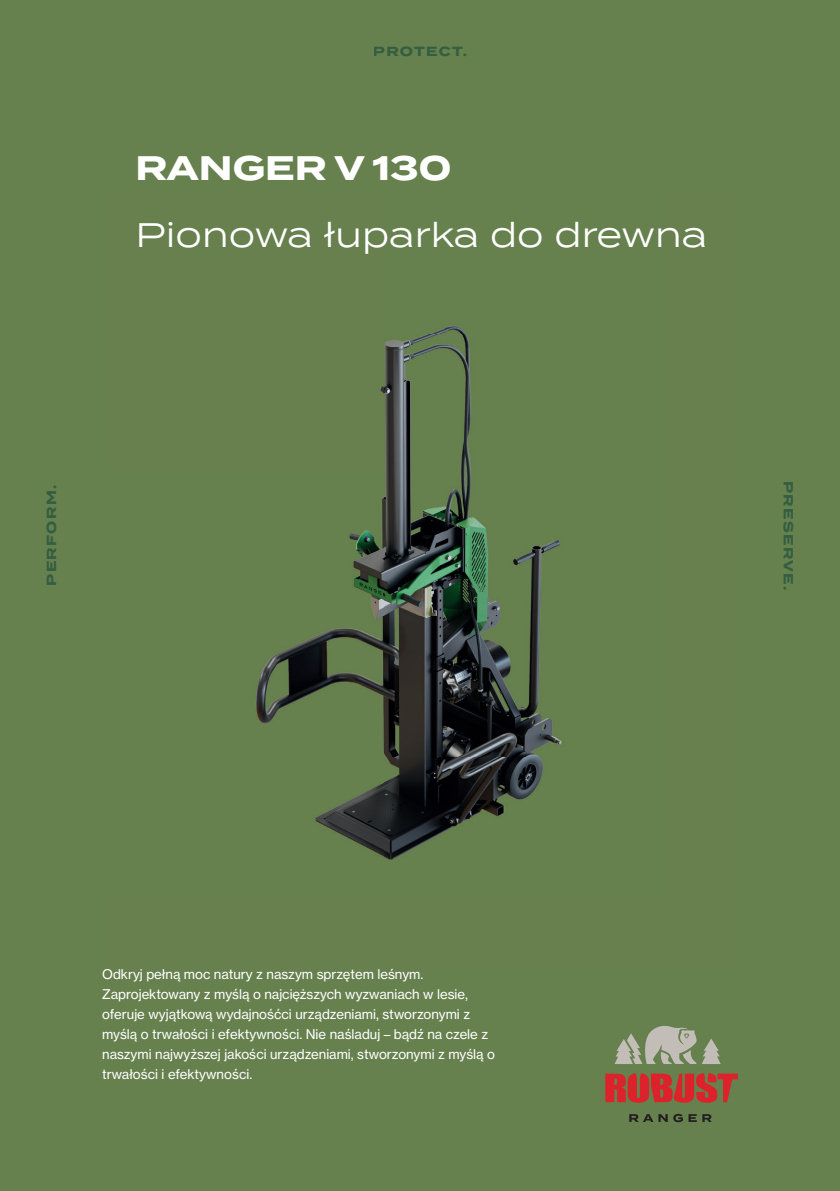
<style>
.page{position:relative;width:840px;height:1191px;background:#fff}
.page>*{position:absolute;margin:0;border:0;box-sizing:border-box;transform-origin:0 0}
.t1{font:34px "Termina";color:#fff}
.t2{font:700 34px "Termina";color:#fff}
.t3{font:13.2px/19.8px "N Haas Grotesk TX Pro 55 Rg";color:#fff}
.t4{font:700 13.2px "Termina";letter-spacing:.1em;color:#335e41}
</style>
<div class="page">
<div style="left:0;top:0;width:839px;height:1191px;background:#66804e"></div>
<img style="left:256px;top:325px;width:306px;height:535px">
<svg style="left:629px;top:1114px;width:38px;height:8px"></svg>
<svg style="left:673px;top:1114px;width:9px;height:8px"></svg>
<svg style="left:688px;top:1114px;width:8px;height:8px"></svg>
<svg style="left:702px;top:1114px;width:9px;height:8px"></svg>
<svg style="left:605px;top:1073px;width:132px;height:29px"></svg>
<svg style="left:614px;top:1026px;width:106px;height:38px"></svg>
<p class="t4" style="left:373px;top:42px;width:95px">PROTECT.</p>
<h1 class="t2" style="left:135px;top:143px;width:317px">RANGER V 130</h1>
<h1 class="t1" style="left:135px;top:210px;width:573px">Pionowa łuparka do drewna</h1>
<p class="t4" style="left:42px;top:586px;width:102px;rotate:-90deg">PERFORM.</p>
<p class="t4" style="left:797px;top:481px;width:111px;rotate:90deg">PRESERVE.</p>
<p class="t3" style="left:102px;top:964px;width:394px">Odkryj pełną moc natury z naszym sprzętem leśnym.<br>Zaprojektowany z myślą o najcięższych wyzwaniach w lesie, oferuje wyjątkową wydajnośćci urządzeniami, stworzonymi z myślą o trwałości i efektywności. Nie naśladuj – bądź na czele z naszymi najwyższej jakości urządzeniami, stworzonymi z myślą o trwałości i efektywności.</p>
</div>
